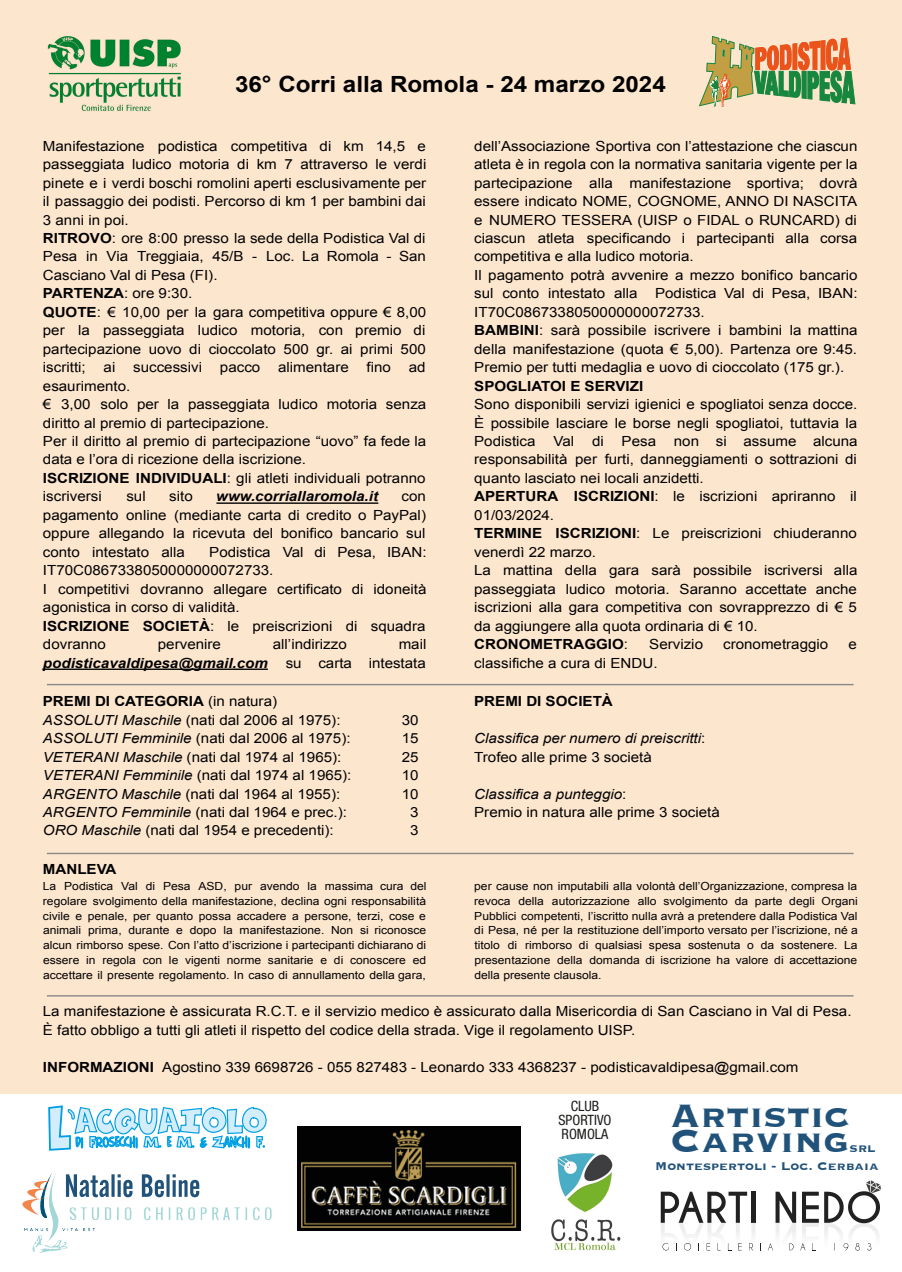
<style>
.page{position:relative;width:902px;height:1272px;background:#fff}
.page>*{position:absolute;margin:0;border:0;box-sizing:border-box;transform-origin:0 0}
.t1{font:700 42px "Copperplate";color:#21527a}
.t2{font:700 22.35px "Arial";color:#020203;scale:1.08 1}
.t3{font:700 15px "Copperplate";color:#21527a}
.t4{font:700 14.55px "Copperplate";color:#21527a}
.t5{font:condensed 14.25px "Helvetica Neue LT Std";color:#1d1d1b}
.t6{font:13.95px/18.5px "Arial";color:#020203;scale:1.08 1}
.t7{font:italic 13.95px/18.5px "Arial";color:#020203;scale:1.08 1}
.t8{font:italic 700 13.95px "Arial";color:#020203;scale:1.08 1}
.t9{font:700 13.95px "Arial";color:#020203;scale:1.08 1}
.t10{font:11.1px/14.7px "Arial";color:#020203;text-align:justify;scale:1.08 1}
.s1{font-weight:700}
.s2{font-style:italic}
.s3{font-style:normal}
</style>
<div class="page">
<div style="left:0;top:0;width:901px;height:1093px;background:#fde6ce"></div>
<hr style="left:47px;top:684px;width:806px;height:1px;background:#888989">
<hr style="left:47px;top:852px;width:806px;height:2px;background:#888989">
<hr style="left:47px;top:995px;width:806px;height:1px;background:#888989">
<hr style="left:216px;top:502px;width:162px;height:2px;background:#020203">
<hr style="left:42px;top:668px;width:226px;height:2px;background:#020203">
<svg style="left:699px;top:36px;width:156px;height:71px"></svg>
<svg style="left:47px;top:1093px;width:220px;height:58px"></svg>
<svg style="left:660px;top:1180px;width:221px;height:71px"></svg>
<img style="left:297px;top:1126px;width:223px;height:104px">
<img style="left:551px;top:1153px;width:70px;height:98px">
<img style="left:22px;top:1173px;width:73px;height:79px">
<div style="left:61px;top:1173px;width:38px;height:46px;background:#fff"></div>
<img style="left:66px;top:1207px;width:206px;height:14px">
<svg style="left:66px;top:1174px;width:133px;height:23px"></svg>
<img style="left:47px;top:36px;width:134px;height:75px">
<p class="t2" style="left:235px;top:70px;width:400px">36° Corri alla Romola - 24 marzo 2024</p>
<p class="t6" style="left:43px;top:137px;width:356px">Manifestazione podistica competitiva di km 14,5 e passeggiata ludico motoria di km 7 attraverso le verdi pinete e i verdi boschi romolini aperti esclusivamente per il passaggio dei podisti. Percorso di km 1 per bambini dai 3 anni in poi.<br><span class="s1">RITROVO</span>: ore 8:00 presso la sede della Podistica Val di Pesa in Via Treggiaia, 45/B - Loc. La Romola - San Casciano Val di Pesa (FI).<br><span class="s1">PARTENZA</span>: ore 9:30.<br><span class="s1">QUOTE</span>: € 10,00 per la gara competitiva oppure € 8,00 per la passeggiata ludico motoria, con premio di partecipazione uovo di cioccolato 500 gr. ai primi 500 iscritti;</p>
<p class="t6" style="left:104px;top:358px;width:12px">ai</p>
<p class="t6" style="left:133px;top:358px;width:65px">successivi</p>
<p class="t6" style="left:220px;top:358px;width:39px">pacco</p>
<p class="t6" style="left:278px;top:358px;width:67px">alimentare</p>
<p class="t6" style="left:366px;top:358px;width:24px">fino</p>
<p class="t6" style="left:409px;top:358px;width:17px">ad</p>
<p class="t6" style="left:43px;top:376px;width:356px">esaurimento.<br>€ 3,00 solo per la passeggiata ludico motoria senza diritto al premio di partecipazione.<br>Per il diritto al premio di partecipazione “uovo” fa fede la data e l’ora di ricezione della iscrizione.<br><span class="s1">ISCRIZIONE INDIVIDUALI</span>: gli atleti individuali potranno iscriversi</p>
<p class="t6" style="left:126px;top:487px;width:19px">sul</p>
<p class="t6" style="left:169px;top:487px;width:23px">sito</p>
<p class="t8" style="left:216px;top:487px;width:151px">www.corriallaromola.it</p>
<p class="t6" style="left:43px;top:487px;width:356px;text-align:justify;text-indent:358px">con pagamento online (mediante carta di credito o PayPal) oppure allegando la ricevuta del bonifico bancario sul conto intestato alla</p>
<p class="t6" style="left:43px;top:543px;width:357px;text-indent:166px">Podistica Val di Pesa, IBAN:<br>IT70C0867338050000000072733.<br>I competitivi dovranno allegare certificato di idoneità agonistica in corso di validità.<br><span class="s1">ISCRIZIONE SOCIETÀ</span>: le preiscrizioni di squadra dovranno</p>
<p class="t6" style="left:158px;top:635px;width:60px">pervenire</p>
<p class="t6" style="left:273px;top:635px;width:70px">all’indirizzo</p>
<p class="t6" style="left:398px;top:635px;width:27px">mail</p>
<p class="t8" style="left:43px;top:653px;width:210px">podisticavaldipesa@gmail.com</p>
<p class="t6" style="left:286px;top:653px;width:131px">su carta intestata</p>
<p class="t6" style="left:43px;top:692px;width:277px"><span class="s1">PREMI DI CATEGORIA</span> (in natura)<br><span class="s2">ASSOLUTI Maschile</span> (nati dal 2006 al 1975):</p>
<p class="t6" style="left:402px;top:710px;width:17px">30</p>
<p class="t6" style="left:43px;top:729px;width:286px"><span class="s2">ASSOLUTI Femminile</span> (nati dal 2006 al 1975):</p>
<p class="t6" style="left:402px;top:729px;width:17px">15</p>
<p class="t6" style="left:43px;top:747px;width:278px"><span class="s2">VETERANI Maschile</span> (nati dal 1974 al 1965):</p>
<p class="t6" style="left:402px;top:747px;width:17px">25</p>
<p class="t6" style="left:43px;top:766px;width:287px"><span class="s2">VETERANI Femminile</span> (nati dal 1974 al 1965):</p>
<p class="t6" style="left:402px;top:766px;width:17px">10</p>
<p class="t6" style="left:43px;top:784px;width:277px"><span class="s2">ARGENTO Maschile</span> (nati dal 1964 al 1955):</p>
<p class="t6" style="left:402px;top:784px;width:17px">10</p>
<p class="t6" style="left:43px;top:803px;width:283px"><span class="s2">ARGENTO Femminile</span> (nati dal 1964 e prec.):</p>
<p class="t6" style="left:410px;top:803px;width:9px">3</p>
<p class="t6" style="left:43px;top:821px;width:271px"><span class="s2">ORO Maschile</span> (nati dal 1954 e precedenti):</p>
<p class="t6" style="left:410px;top:821px;width:9px">3</p>
<p class="t6" style="left:474px;top:137px;width:356px">dell’Associazione Sportiva con l’attestazione che ciascun atleta è in regola con la normativa sanitaria vigente per la partecipazione alla manifestazione sportiva; dovrà essere indicato NOME, COGNOME, ANNO DI NASCITA e NUMERO TESSERA (UISP o FIDAL o RUNCARD) di ciascun atleta specificando i partecipanti alla corsa competitiva e alla ludico motoria.<br>Il pagamento potrà avvenire a mezzo bonifico bancario sul conto intestato alla</p>
<p class="t6" style="left:474px;top:284px;width:356px;text-indent:181px">Podistica Val di Pesa, IBAN:<br>IT70C0867338050000000072733.<br><span class="s1">BAMBINI</span>: sarà possibile iscrivere i bambini la mattina della manifestazione (quota € 5,00). Partenza ore 9:45.<br>Premio per tutti medaglia e uovo di cioccolato (175 gr.).<br><span class="s1">SPOGLIATOI E SERVIZI<br></span>Sono disponibili servizi igienici e spogliatoi senza docce.<br>È possibile lasciare le borse negli spogliatoi, tuttavia la Podistica</p>
<p class="t6" style="left:474px;top:432px;width:356px;text-indent:200px">non si assume alcuna responsabilità per furti, danneggiamenti o sottrazioni di quanto lasciato nei locali anzidetti.<br><span class="s1">APERTURA ISCRIZIONI</span>: le iscrizioni apriranno il 01/03/2024.<br><span class="s1">TERMINE ISCRIZIONI</span>: Le preiscrizioni chiuderanno venerdì 22 marzo.<br>La mattina della gara sarà possibile iscriversi alla passeggiata ludico motoria. Saranno accettate anche iscrizioni alla gara competitiva con sovrapprezzo di € 5 da aggiungere alla quota ordinaria di € 10.<br><span class="s1">CRONOMETRAGGIO</span>:</p>
<p class="t6" style="left:553px;top:432px;width:21px">Val</p>
<p class="t6" style="left:592px;top:432px;width:12px">di</p>
<p class="t6" style="left:621px;top:432px;width:33px">Pesa</p>
<p class="t6" style="left:649px;top:635px;width:51px">Servizio</p>
<p class="t6" style="left:723px;top:635px;width:99px">cronometraggio</p>
<p class="t6" style="left:848px;top:635px;width:9px">e</p>
<p class="t6" style="left:474px;top:653px;width:171px">classifiche a cura di ENDU.</p>
<p class="t9" style="left:474px;top:692px;width:130px">PREMI DI SOCIETÀ</p>
<p class="t7" style="left:474px;top:729px;width:215px">Classifica per numero di preiscritti<span class="s3">:<br>Trofeo alle prime 3 società</span></p>
<p class="t6" style="left:474px;top:784px;width:229px"><span class="s2">Classifica a punteggio</span>:<br>Premio in natura alle prime 3 società</p>
<p class="t9" style="left:43px;top:860px;width:70px">MANLEVA</p>
<p class="t10" style="left:43px;top:879px;width:356px">La Podistica Val di Pesa ASD, pur avendo la massima cura del regolare svolgimento della manifestazione, declina ogni responsabilità civile e penale, per quanto possa accadere a persone, terzi, cose e animali prima, durante e dopo la manifestazione. Non si riconosce alcun rimborso spese. Con l’atto d’iscrizione i partecipanti dichiarano di essere in regola con le vigenti norme sanitarie e di conoscere ed accettare il presente regolamento. In caso di annullamento della gara,</p>
<p class="t10" style="left:474px;top:879px;width:357px">per cause non imputabili alla volontà dell’Organizzazione, compresa la revoca della autorizzazione allo svolgimento da parte degli Organi Pubblici competenti, l’iscritto nulla avrà a pretendere dalla Podistica Val di Pesa, né per la restituzione dell’importo versato per l’iscrizione, né a titolo di rimborso di qualsiasi spesa sostenuta o da sostenere. La presentazione della domanda di iscrizione ha valore di accettazione della presente clausola.</p>
<p class="t6" style="left:43px;top:1002px;width:750px">La manifestazione è assicurata R.C.T. e il servizio medico è assicurato dalla Misericordia di San Casciano in Val di Pesa.<br>È fatto obbligo a tutti gli atleti il rispetto del codice della strada. Vige il regolamento UISP.</p>
<p class="t6" style="left:43px;top:1057px;width:701px"><span class="s1">INFORMAZIONI</span> Agostino 339 6698726 - 055 827483 - Leonardo 333 4368237 - podisticavaldipesa@gmail.com</p>
<p class="t5" style="left:570px;top:1097px;width:30px">CLUB</p>
<p class="t5" style="left:558px;top:1111px;width:55px">SPORTIVO</p>
<p class="t5" style="left:561px;top:1126px;width:48px">ROMOLA</p>
<p class="t1" style="left:670px;top:1087px;width:181px">Artistic</p>
<p class="t1" style="left:670px;top:1113px;width:180px">Carving</p>
<p class="t3" style="left:849px;top:1138px;width:27px">srl</p>
<p class="t4" style="left:655px;top:1156px;width:225px">Montespertoli - Loc. Cerbaia</p>
</div>
